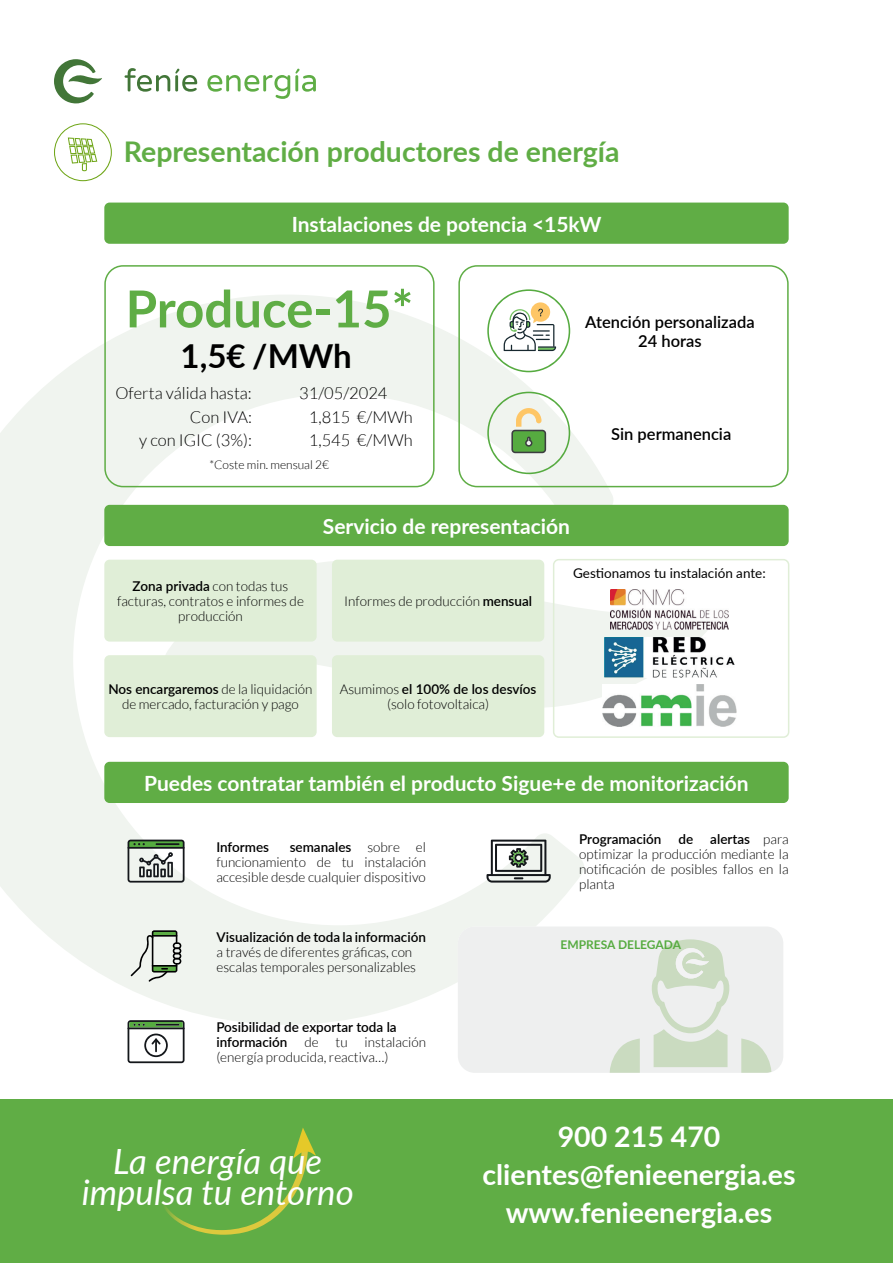
<style>
.page{position:relative;width:893px;height:1263px;background:#fff}
.page>*{position:absolute;margin:0;border:0;box-sizing:border-box;transform-origin:0 0}
.t1{font:700 51px "Lato";color:#5fad45}
.t2{font:italic 34.8px/31.3px "Lato";color:#fff;text-align:center}
.t3{font:700 33px "Lato";color:#000}
.t4{font:700 28.5px/38.2px "Lato";color:#fff;text-align:center}
.t5{font:700 28.5px "Lato";color:#60ad45}
.t6{font:700 21px "Lato";color:#fff}
.t7{font:300 16.5px/23.4px "Lato";color:#000;text-align:right}
.t8{font:600 16.5px/19.8px "Lato";color:#000;text-align:center}
.t9{font:300 13.5px/15px "Lato";color:#000;text-align:center}
.t10{font:600 13.5px/15px "Lato";color:#000}
.t11{font:13.5px "Lato";color:#000}
.t12{font:300 12px "Lato";color:#000}
.t13{font:700 12px "Lato";color:#56ab40}
.s1{font-weight:600}
</style>
<div class="page">
<svg style="left:615px;top:589px;width:108px;height:95px;fill:#f0f4ef"></svg>
<svg style="left:0;top:295px;width:615px;height:730px;fill:#f0f4ef"></svg>
<div style="left:104px;top:265px;width:331px;height:222px;border:2px solid #5fad45;border-radius:18px"></div>
<svg style="left:54px;top:59px;width:48px;height:44px"></svg>
<svg style="left:125px;top:68px;width:72px;height:24px"></svg>
<svg style="left:207px;top:69px;width:109px;height:30px"></svg>
<svg style="left:54px;top:123px;width:58px;height:58px"></svg>
<div style="left:104px;top:203px;width:685px;height:41px;background:#60ad45;border-radius:5px"></div>
<div style="left:104px;top:505px;width:685px;height:41px;background:#60ad45;border-radius:5px"></div>
<div style="left:104px;top:762px;width:685px;height:41px;background:#60ad45;border-radius:5px"></div>
<div style="left:104px;top:560px;width:213px;height:82px;background:#e0eed7;border-radius:5px"></div>
<div style="left:104px;top:655px;width:213px;height:82px;background:#e0eed7;border-radius:5px"></div>
<div style="left:332px;top:560px;width:212px;height:82px;background:#e0eed7;border-radius:5px"></div>
<div style="left:553px;top:559px;width:236px;height:179px;border:2px solid #e0eed7;border-radius:5px"></div>
<div style="left:332px;top:655px;width:212px;height:82px;background:#e0eed7;border-radius:5px"></div>
<div style="left:458px;top:265px;width:331px;height:222px;border:2px solid #5fad45;border-radius:18px"></div>
<svg style="left:487px;top:289px;width:83px;height:83px"></svg>
<svg style="left:487px;top:392px;width:83px;height:82px"></svg>
<div style="left:458px;top:926px;width:325px;height:147px;background:#eeefef;border-radius:17px"></div>
<svg style="left:610px;top:939px;width:161px;height:134px"></svg>
<img style="left:611px;top:590px;width:117px;height:39px">
<img style="left:605px;top:637px;width:129px;height:40px">
<img style="left:602px;top:684px;width:134px;height:42px">
<svg style="left:128px;top:840px;width:57px;height:42px"></svg>
<svg style="left:486px;top:840px;width:65px;height:42px"></svg>
<svg style="left:128px;top:1020px;width:57px;height:43px"></svg>
<svg style="left:131px;top:930px;width:50px;height:52px"></svg>
<div style="left:0;top:1099px;width:893px;height:164px;background:#60ad45"></div>
<img style="left:165px;top:1158px;width:142px;height:77px">
<svg style="left:293px;top:1128px;width:23px;height:30px"></svg>
<h3 class="t5" style="left:124px;top:131px;width:497px">Representación productores de energía</h3>
<h3 class="t6" style="left:292px;top:208px;width:311px">Instalaciones de potencia &lt;15kW</h3>
<h1 class="t1" style="left:126px;top:271px;width:289px">Produce-15*</h1>
<h3 class="t3" style="left:181px;top:331px;width:173px">1,5€ /MWh</h3>
<p class="t7" style="left:115px;top:381px;width:138px">Oferta válida hasta:<br>Con IVA:<br>y con IGIC (3%):</p>
<p class="t12" style="left:210px;top:458px;width:121px">*Coste min. mensual 2€</p>
<p class="t7" style="left:309px;top:381px;width:105px;text-align:left;text-indent:-10px">31/05/2024<br>1,815 €/MWh<br>1,545 €/MWh</p>
<p class="t8" style="left:585px;top:311px;width:171px">Atención personalizada<br>24 horas</p>
<p class="t8" style="left:611px;top:423px;width:122px">Sin permanencia</p>
<h3 class="t6" style="left:323px;top:511px;width:249px">Servicio de representación</h3>
<p class="t9" style="left:117px;top:579px;width:188px"><span class="s1">Zona privada</span> con todas tus facturas, contratos e informes de producción</p>
<p class="t9" style="left:108px;top:682px;width:206px"><span class="s1">Nos encargaremos</span> de la liquidación de mercado, facturación y pago</p>
<p class="t9" style="left:344px;top:594px;width:189px">Informes de producción <span class="s1">mensual</span></p>
<p class="t9" style="left:340px;top:682px;width:198px">Asumimos <span class="s1">el 100% de los desvíos </span>(solo fotovoltaica)</p>
<p class="t11" style="left:573px;top:564px;width:194px">Gestionamos tu instalación ante:</p>
<h3 class="t6" style="left:144px;top:768px;width:606px">Puedes contratar también el producto Sigue+e de monitorización</h3>
<p class="t9" style="left:216px;top:839px;width:211px;text-align:justify;text-indent:73px"><span class="s1">semanales</span> sobre el funcionamiento de tu instalación accesible desde cualquier dispositivo</p>
<p class="t10" style="left:216px;top:838px;width:54px">Informes</p>
<p class="t10" style="left:217px;top:929px;width:211px">Visualización de toda la información</p>
<p class="t9" style="left:217px;top:945px;width:201px;text-align:left">a través de diferentes gráficas, con escalas temporales personalizables</p>
<p class="t10" style="left:216px;top:1019px;width:182px">Posibilidad de exportar toda la información</p>
<p class="t9" style="left:216px;top:1035px;width:211px;text-align:left;text-indent:148px">instalación (energía producida, reactiva…)</p>
<p class="t9" style="left:304px;top:1035px;width:16px">de</p>
<p class="t9" style="left:336px;top:1035px;width:14px">tu</p>
<h2 class="t2" style="left:82px;top:1144px;width:273px">La energía que impulsa tu entorno</h2>
<p class="t9" style="left:579px;top:832px;width:211px;text-align:justify;text-indent:131px"><span class="s1">alertas</span> para optimizar la producción mediante la notificación de posibles fallos en la planta</p>
<p class="t10" style="left:579px;top:831px;width:84px">Programación</p>
<p class="t10" style="left:678px;top:831px;width:16px">de</p>
<p class="t13" style="left:560px;top:936px;width:122px">EMPRESA DELEGADA</p>
<h3 class="t4" style="left:482px;top:1116px;width:315px">900 215 470 clientes@fenieenergia.es www.fenieenergia.es</h3>
</div>
